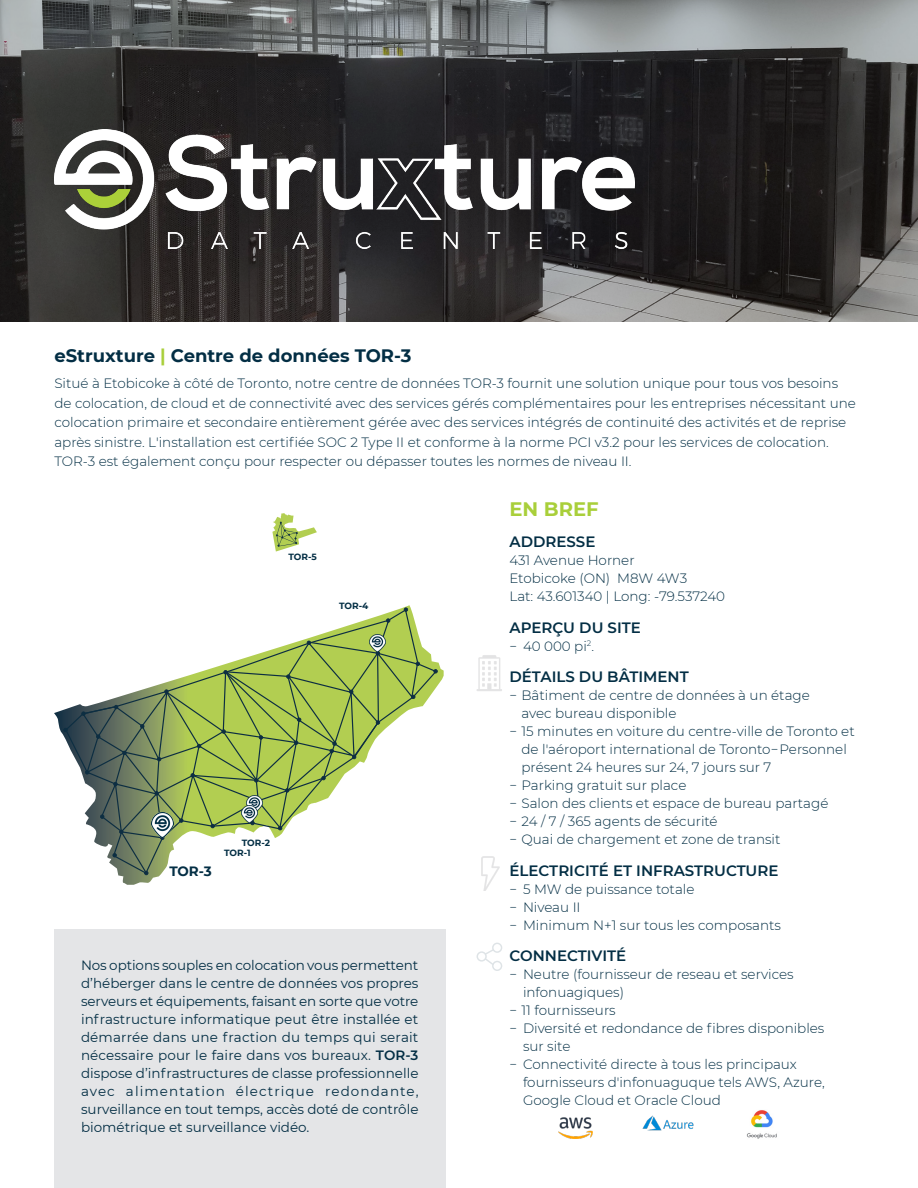
<style>
.page{position:relative;width:918px;height:1188px;background:#fff}
.page>*{position:absolute;margin:0;border:0;box-sizing:border-box;transform-origin:0 0}
.t1{font:700 19.5px "Montserrat";color:#a9cf3a}
.t2{font:700 18px "Montserrat";color:#032e44}
.t3{font:600 15px "Montserrat";color:#032e44}
.t4{font:300 13.5px/18px "Montserrat";color:#032e44}
.t5{font:13.5px/18px "Montserrat";color:#032e44;text-align:justify}
.t6{font:700 13.5px "Montserrat";color:#032e44}
.t7{font:700 9px "Montserrat";letter-spacing:-.005em;color:#032e44}
.s1{color:#a9cf3a}
.s2{font-weight:600}
</style>
<div class="page">
<img style="left:481px;top:856px;width:19px;height:35px">
<svg style="left:486px;top:950px;width:9px;height:14px"></svg>
<div style="left:477px;top:951px;width:10px;height:11px;border:2px solid #032e44;border-radius:50%"></div>
<div style="left:492px;top:943px;width:10px;height:10px;border:2px solid #032e44;border-radius:50%"></div>
<div style="left:492px;top:961px;width:10px;height:10px;border:2px solid #032e44;border-radius:50%"></div>
<img style="left:476px;top:655px;width:26px;height:36px">
<div style="left:54px;top:930px;width:392px;height:258px;background:#e4e5e7"></div>
<svg style="left:54px;top:605px;width:390px;height:280px"></svg>
<svg style="left:65px;top:609px;width:372px;height:265px"></svg>
<svg style="left:433px;top:669px;width:5px;height:5px"></svg>
<svg style="left:63px;top:728px;width:5px;height:4px"></svg>
<svg style="left:82px;top:671px;width:274px;height:204px"></svg>
<svg style="left:96px;top:618px;width:324px;height:222px"></svg>
<img style="left:247px;top:795px;width:16px;height:18px">
<img style="left:242px;top:806px;width:16px;height:17px">
<img style="left:369px;top:634px;width:16px;height:18px">
<img style="left:151px;top:813px;width:23px;height:24px">
<svg style="left:272px;top:513px;width:45px;height:39px"></svg>
<svg style="left:0;top:0;width:918px;height:322px;background:#424242"></svg>
<img style="left:54px;top:130px;width:580px;height:118px">
<img style="left:559px;top:1118px;width:34px;height:20px">
<img style="left:643px;top:1115px;width:51px;height:16px">
<img style="left:746px;top:1110px;width:31px;height:29px">
<p class="t2" style="left:54px;top:343px;width:358px">eStruxture <span class="s1">|</span> Centre de données TOR-3</p>
<p class="t4" style="left:54px;top:373px;width:803px;line-height:19.5px">Situé à Etobicoke à côté de Toronto, notre centre de données TOR-3 fournit une solution unique pour tous vos besoins de colocation, de cloud et de connectivité avec des services gérés complémentaires pour les entreprises nécessitant une colocation primaire et secondaire entièrement gérée avec des services intégrés de continuité des activités et de reprise après sinistre. L'installation est certifiée SOC 2 Type II et conforme à la norme PCI v3.2 pour les services de colocation.<br>TOR-3 est également conçu pour respecter ou dépasser toutes les normes de niveau II.</p>
<p class="t1" style="left:510px;top:495px;width:91px">EN BREF</p>
<p class="t3" style="left:510px;top:531px;width:87px">ADDRESSE</p>
<p class="t4" style="left:510px;top:551px;width:217px">431 Avenue Horner<br>Etobicoke (ON) M8W 4W3<br>Lat: 43.601340 | Long: -79.537240</p>
<p class="t3" style="left:510px;top:617px;width:133px">APERÇU DU SITE</p>
<p class="t4" style="left:510px;top:636px;width:86px">− 40 000 pi<sup>2</sup>.</p>
<p class="t3" style="left:510px;top:666px;width:181px">DÉTAILS DU BÂTIMENT</p>
<p class="t4" style="left:522px;top:686px;width:290px;text-indent:-12px">− Bâtiment de centre de données à un étage avec bureau disponible</p>
<p class="t4" style="left:522px;top:722px;width:335px;text-indent:-12px">− 15 minutes en voiture du centre-ville de Toronto et de l'aéroport international de Toronto−Personnel présent 24 heures sur 24, 7 jours sur 7</p>
<p class="t4" style="left:510px;top:776px;width:178px">− Parking gratuit sur place</p>
<p class="t4" style="left:510px;top:794px;width:320px">− Salon des clients et espace de bureau partagé</p>
<p class="t4" style="left:510px;top:812px;width:210px">− 24 / 7 / 365 agents de sécurité</p>
<p class="t4" style="left:510px;top:830px;width:273px">− Quai de chargement et zone de transit</p>
<p class="t3" style="left:510px;top:860px;width:271px">ÉLECTRICITÉ ET INFRASTRUCTURE</p>
<p class="t4" style="left:510px;top:879px;width:186px">− 5 MW de puissance totale</p>
<p class="t4" style="left:510px;top:897px;width:73px">− Niveau II</p>
<p class="t4" style="left:510px;top:915px;width:273px">− Minimum N+1 sur tous les composants</p>
<p class="t3" style="left:510px;top:945px;width:118px">CONNECTIVITÉ</p>
<p class="t4" style="left:523px;top:965px;width:272px;text-indent:-14px">− Neutre (fournisseur de reseau et services infonuagiques)</p>
<p class="t4" style="left:510px;top:1001px;width:108px">− 11 fournisseurs</p>
<p class="t4" style="left:523px;top:1019px;width:303px;text-indent:-14px">− Diversité et redondance de fibres disponibles sur site</p>
<p class="t4" style="left:523px;top:1055px;width:303px;text-indent:-14px">− Connectivité directe à tous les principaux fournisseurs d'infonuaguque tels AWS, Azure,<br>Google Cloud et Oracle Cloud</p>
<p class="t7" style="left:288px;top:551px;width:30px">TOR-5</p>
<p class="t7" style="left:339px;top:600px;width:31px">TOR-4</p>
<p class="t7" style="left:242px;top:836px;width:30px">TOR-2</p>
<p class="t7" style="left:224px;top:847px;width:28px">TOR-1</p>
<p class="t6" style="left:169px;top:861px;width:44px">TOR-3</p>
<p class="t5" style="left:81px;top:956px;width:339px">Nos options souples en colocation vous permettent d’héberger dans le centre de données vos propres serveurs et équipements, faisant en sorte que votre infrastructure informatique peut être installée et démarrée dans une fraction du temps qui serait nécessaire pour le faire dans vos bureaux. <span class="s2">TOR-3 </span>dispose d’infrastructures de classe professionnelle avec alimentation électrique redondante, surveillance en tout temps, accès doté de contrôle biométrique et surveillance vidéo.</p>
</div>
